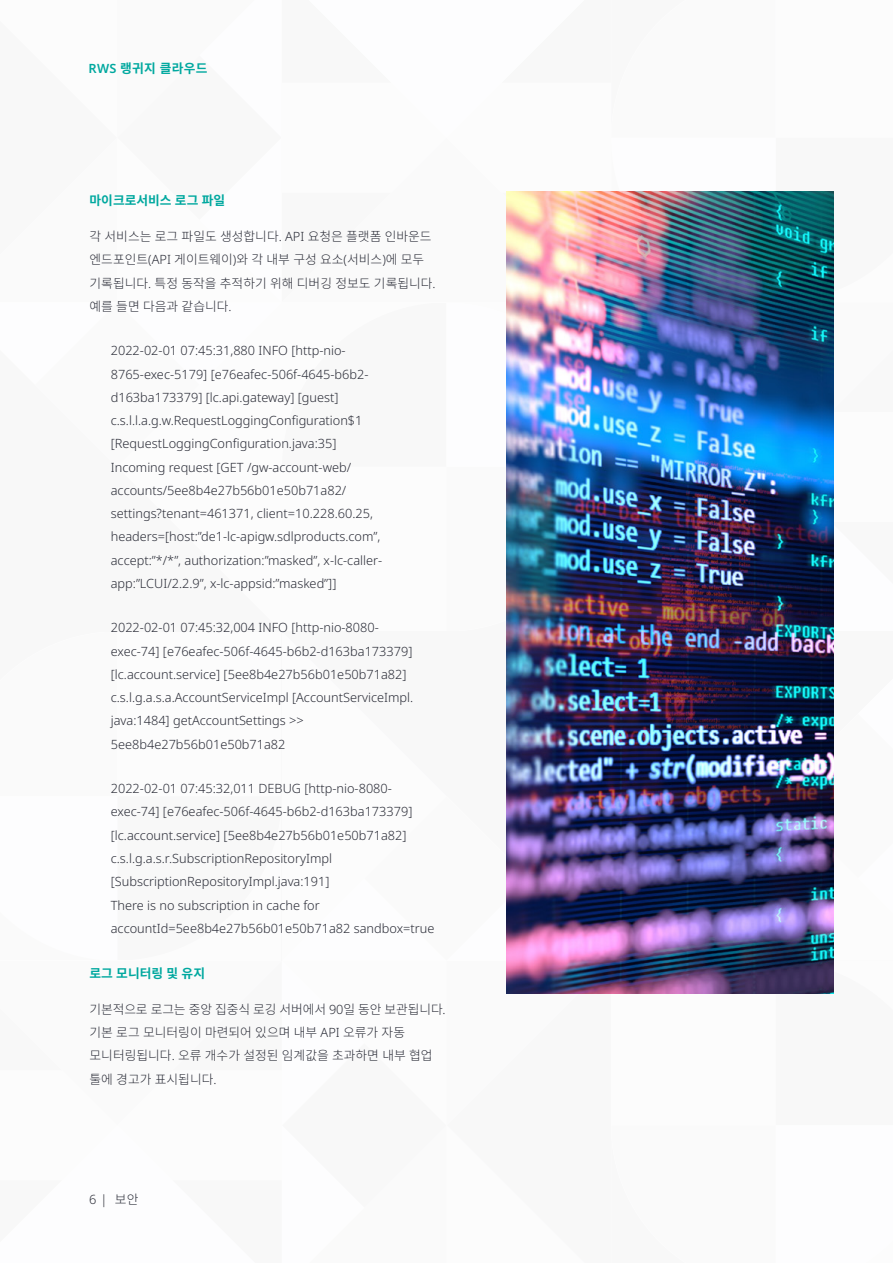
<style>
.page{position:relative;width:893px;height:1263px;background:#fff}
.page>*{position:absolute;margin:0;border:0;box-sizing:border-box;transform-origin:0 0}
.t1{font:300 12.75px/23.2px "Noto Sans";color:#292b36}
.t2{font:300 12.75px/23.2px "Noto Sans CJ Kkr";color:#292b36}
.t3{font:700 12.75px "Noto Sans CJ Kkr";color:#00a89f}
.s1{font-family:"Noto Sans";font-weight:600}
.s2{font-family:"Noto Sans"}
.s3{font-family:"Noto Sans CJ Kkr"}
</style>
<div class="page">
<img style="left:506px;top:191px;width:327px;height:803px">
<p class="t3" style="left:89px;top:61px;width:120px"><span class="s1">RWS</span> 랭귀지 클라우드</p>
<p class="t3" style="left:90px;top:193px;width:137px">마이크로서비스 로그 파일</p>
<p class="t2" style="left:90px;top:225px;width:348px">각 서비스는 로그 파일도 생성합니다<span class="s2">. API</span> 요청은 플랫폼 인바운드 엔드포인트<span class="s2">(API</span> 게이트웨이<span class="s2">)</span>와 각 내부 구성 요소<span class="s2">(</span>서비스<span class="s2">)</span>에 모두 기록됩니다<span class="s2">.</span> 특정 동작을 추적하기 위해 디버깅 정보도 기록됩니다<span class="s2">. </span>예를 들면 다음과 같습니다<span class="s2">.</span></p>
<p class="t1" style="left:111px;top:339px;width:273px">2022-02-01 07:45:31,880 INFO [http-nio-8765-exec-5179] [e76eafec-506f-4645-b6b2- d163ba173379] [lc.api.gateway] [guest] c.s.l.l.a.g.w.RequestLoggingConfiguration$1 [RequestLoggingConfiguration.java:35] Incoming request [GET /gw-account-web/ accounts/5ee8b4e27b56b01e50b71a82/ settings?tenant=461371, client=10.228.60.25, headers=[host:”de1-lc-apigw.sdlproducts.com”, accept:”*/*”, authorization:”masked”, x-lc-caller&shy;app:”LCUI/2.2.9”, x-lc-appsid:”masked”]]</p>
<p class="t1" style="left:111px;top:616px;width:304px">2022-02-01 07:45:32,004 INFO [http-nio-8080- exec-74] [e76eafec-506f-4645-b6b2-d163ba173379] [lc.account.service] [5ee8b4e27b56b01e50b71a82] c.s.l.g.a.s.a.AccountServiceImpl [AccountServiceImpl. java:1484] getAccountSettings &gt;&gt; 5ee8b4e27b56b01e50b71a82</p>
<p class="t1" style="left:111px;top:777px;width:325px">2022-02-01 07:45:32,011 DEBUG [http-nio-8080- exec-74] [e76eafec-506f-4645-b6b2-d163ba173379] [lc.account.service] [5ee8b4e27b56b01e50b71a82] c.s.l.g.a.s.r.SubscriptionRepositoryImpl [SubscriptionRepositoryImpl.java:191]<br>There is no subscription in cache for accountId=5ee8b4e27b56b01e50b71a82 sandbox=true</p>
<p class="t3" style="left:90px;top:966px;width:117px">로그 모니터링 및 유지</p>
<p class="t2" style="left:90px;top:998px;width:358px">기본적으로 로그는 중앙 집중식 로깅 서버에서 <span class="s2">90</span>일 동안 보관됩니다<span class="s2">. </span>기본 로그 모니터링이 마련되어 있으며 내부 <span class="s2">API</span> 오류가 자동 모니터링됩니다<span class="s2">.</span> 오류 개수가 설정된 임계값을 초과하면 내부 협업 툴에 경고가 표시됩니다<span class="s2">.</span></p>
<p class="t1" style="left:89px;top:1188px;width:51px">6 | <span class="s3">보안</span></p>
</div>
